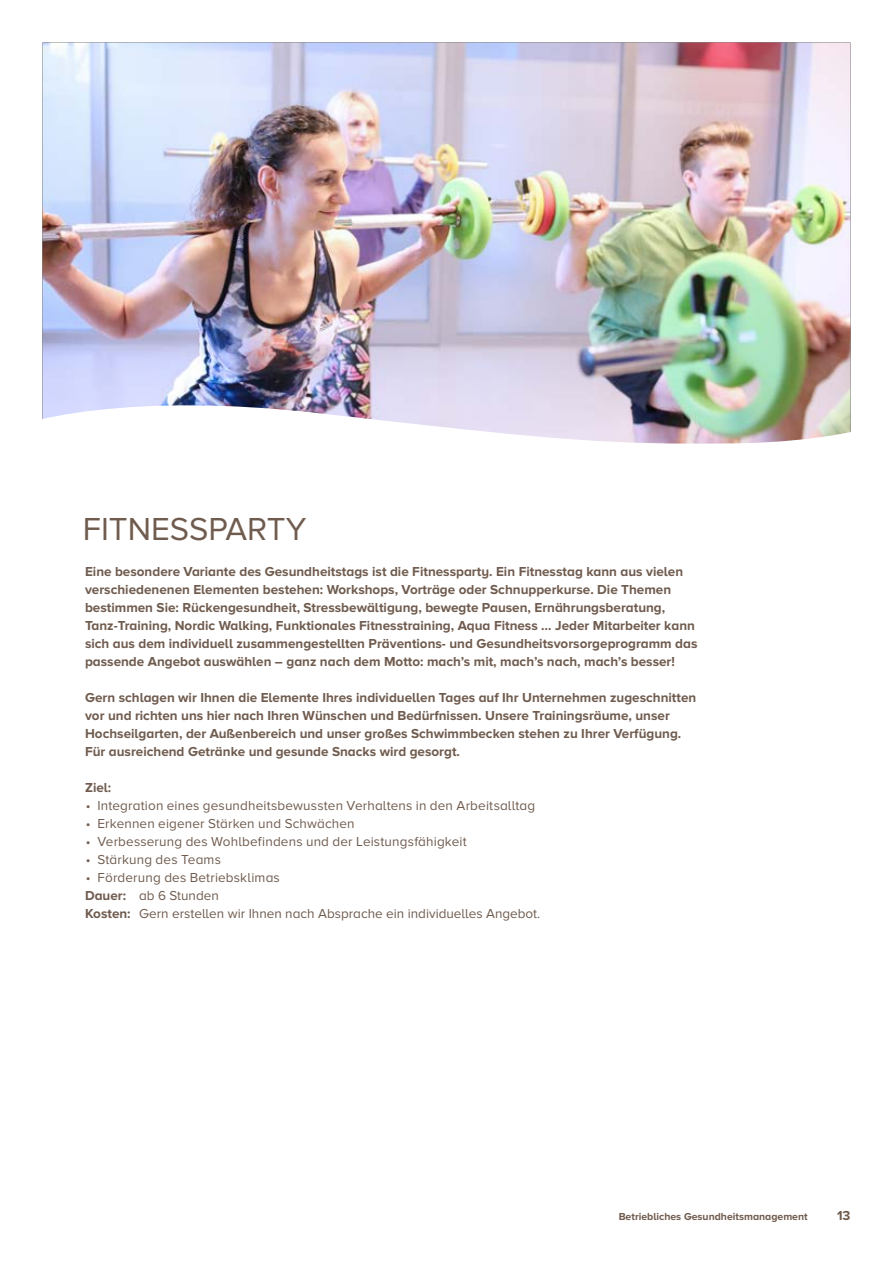
<style>
.page{position:relative;width:893px;height:1263px;background:#fff}
.page>*{position:absolute;margin:0;border:0;box-sizing:border-box;transform-origin:0 0}
.t1{font:33px "Proxima Nova A";color:#705c4f}
.t2{font:700 13.5px/18px "Proxima Nova A";color:#705c4f}
.t3{font:13.5px/18px "Proxima Nova A";letter-spacing:.01em;color:#705c4f}
.t4{font:700 10.5px "Proxima Nova A";color:#705c4f}
.s1{font-weight:700}
</style>
<div class="page">
<img style="left:43px;top:43px;width:807px;height:83px">
<img style="left:42px;top:126px;width:809px;height:318px">
<h1 class="t1" style="left:83px;top:510px;width:225px">FITNESSPARTY</h1>
<p class="t2" style="left:85px;top:563px;width:614px">Eine besondere Variante des Gesundheitstags ist die Fitnessparty. Ein Fitnesstag kann aus vielen verschiedenenen Elementen bestehen: Workshops, Vorträge oder Schnupperkurse. Die Themen bestimmen Sie: Rückengesundheit, Stressbewältigung, bewegte Pausen, Ernährungsberatung, Tanz-Training, Nordic Walking, Funktionales Fitnesstraining, Aqua Fitness … Jeder Mitarbeiter kann sich aus dem individuell zusammengestellten Präventions- und Gesundheitsvorsorgeprogramm das passende Angebot auswählen – ganz nach dem Motto: mach’s mit, mach’s nach, mach’s besser!</p>
<p class="t2" style="left:85px;top:689px;width:613px">Gern schlagen wir Ihnen die Elemente Ihres individuellen Tages auf Ihr Unternehmen zugeschnitten vor und richten uns hier nach Ihren Wünschen und Bedürfnissen. Unsere Trainingsräume, unser Hochseilgarten, der Außenbereich und unser großes Schwimmbecken stehen zu Ihrer Verfügung.<br>Für ausreichend Getränke und gesunde Snacks wird gesorgt.</p>
<p class="t2" style="left:85px;top:779px;width:28px">Ziel:</p>
<p class="t3" style="left:86px;top:797px;width:451px">• Integration eines gesundheitsbewussten Verhaltens in den Arbeitsalltag</p>
<p class="t3" style="left:86px;top:815px;width:270px">• Erkennen eigener Stärken und Schwächen</p>
<p class="t3" style="left:86px;top:833px;width:382px">• Verbesserung des Wohlbefindens und der Leistungsfähigkeit</p>
<p class="t3" style="left:86px;top:851px;width:137px">• Stärkung des Teams</p>
<p class="t3" style="left:85px;top:869px;width:457px">• Förderung des Betriebsklimas<br><span class="s1">Dauer:</span> ab 6 Stunden<br><span class="s1">Kosten:</span> Gern erstellen wir Ihnen nach Absprache ein individuelles Angebot.</p>
<p class="t4" style="left:619px;top:1211px;width:191px">Betriebliches Gesundheitsmanagement</p>
<p class="t2" style="left:837px;top:1208px;width:15px">13</p>
</div>
